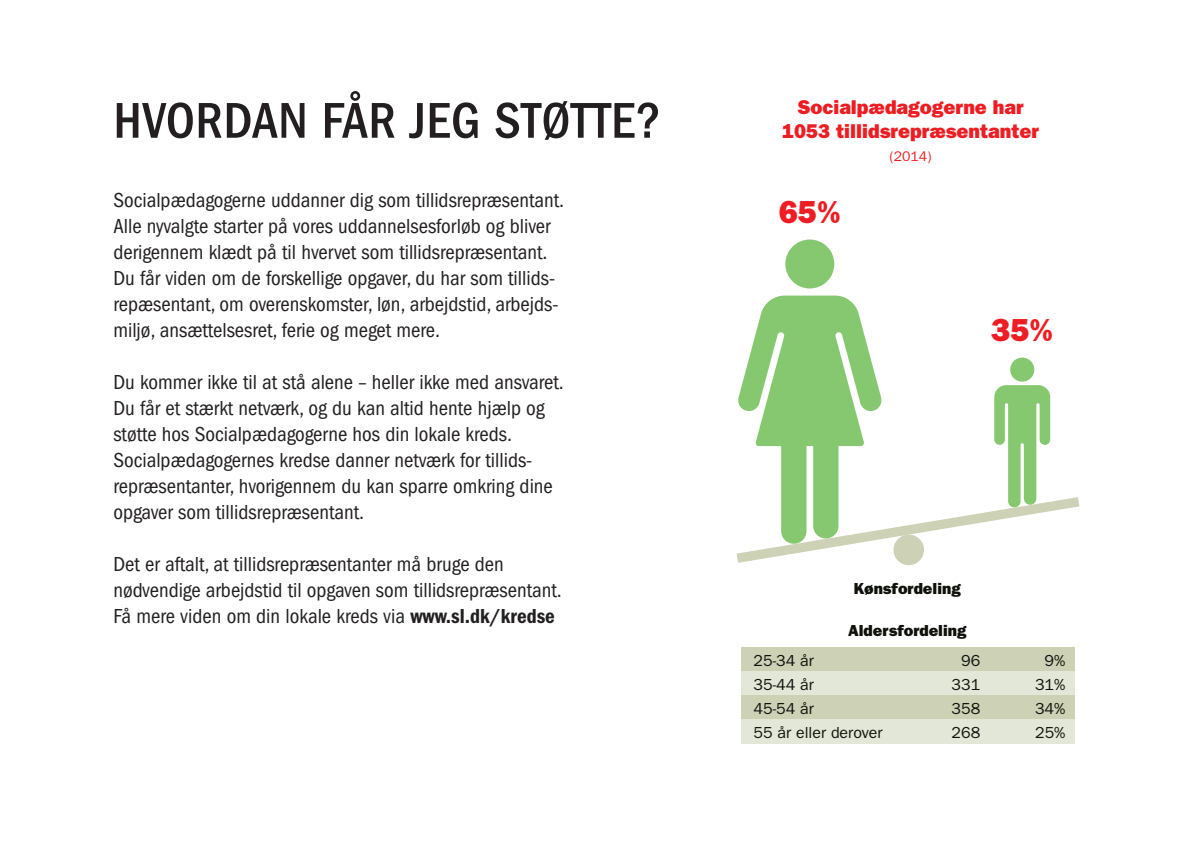
<style>
.page{position:relative;width:1191px;height:842px;background:#fff}
.page>*{position:absolute;margin:0;border:0;box-sizing:border-box;transform-origin:0 0}
.t1{font:500 condensed 52px "ITC Franklin Gothic Std";letter-spacing:.01em;color:#231f20}
.t2{font:32px "ITC Franklin Gothic Std Hvy";color:#ee1d23}
.t3{font:condensed 21px/26px "ITC Franklin Gothic Std";color:#231f20}
.t4{font:20px/24px "ITC Franklin Gothic Std Hvy";color:#ee1d23;text-align:center}
.t5{font:16px "ITC Franklin Gothic Std";color:#0f120a}
.t6{font:16px "ITC Franklin Gothic Std Hvy";color:#0f120a}
.t7{font:14px "ITC Franklin Gothic Std";color:#ee1d23}
.s1{font-family:"ITC Franklin Gothic Std Dm Cd";font-stretch:normal}
</style>
<div class="page">
<div style="left:741px;top:648px;width:334px;height:24px;background:#cdd2b7"></div>
<div style="left:741px;top:672px;width:334px;height:24px;background:#e3e7d8"></div>
<div style="left:741px;top:696px;width:334px;height:24px;background:#cdd2b7"></div>
<div style="left:741px;top:720px;width:334px;height:24px;background:#e3e7d8"></div>
<div style="left:893px;top:535px;width:31px;height:30px;background:#cdd2b7;border-radius:50%"></div>
<div style="left:785px;top:239px;width:49px;height:49px;background:#85c86f;border-radius:50%"></div>
<svg style="left:736px;top:296px;width:343px;height:267px"></svg>
<h1 class="t1" style="left:113px;top:91px;width:549px">HVORDAN FÅR JEG STØTTE?</h1>
<p class="t3" style="left:113px;top:187px;width:452px">Socialpædagogerne uddanner dig som tillidsrepræsentant.<br>Alle nyvalgte starter på vores uddannelsesforløb og bliver derigennem klædt på til hvervet som tillidsrepræsentant.<br>Du får viden om de forskellige opgaver, du har som tillids&shy;repæsentant, om overenskomster, løn, arbejdstid, arbejds&shy;miljø, ansættelsesret, ferie og meget mere.</p>
<p class="t3" style="left:113px;top:369px;width:452px">Du kommer ikke til at stå alene – heller ikke med ansvaret.<br>Du får et stærkt netværk, og du kan altid hente hjælp og støtte hos Socialpædagogerne hos din lokale kreds.<br>Socialpædagogernes kredse danner netværk for tillids&shy;repræsentanter, hvorigennem du kan sparre omkring dine opgaver som tillidsrepræsentant.</p>
<p class="t3" style="left:113px;top:551px;width:450px">Det er aftalt, at tillidsrepræsentanter må bruge den nødvendige arbejdstid til opgaven som tillidsrepræsentant.<br>Få mere viden om din lokale kreds via <span class="s1">www.sl.dk/kredse</span></p>
<p class="t4" style="left:782px;top:95px;width:258px">Socialpædagogerne har<br>1053 tillidsrepræsentanter</p>
<p class="t7" style="left:889px;top:148px;width:43px">(2014)</p>
<h2 class="t2" style="left:778px;top:193px;width:64px">65%</h2>
<h2 class="t2" style="left:991px;top:311px;width:64px">35%</h2>
<p class="t6" style="left:854px;top:579px;width:108px">Kønsfordeling</p>
<p class="t6" style="left:848px;top:621px;width:120px">Aldersfordeling</p>
<p class="t5" style="left:753px;top:651px;width:62px">25-34 år</p>
<p class="t5" style="left:961px;top:651px;width:21px">96</p>
<p class="t5" style="left:1044px;top:651px;width:22px">9%</p>
<p class="t5" style="left:753px;top:675px;width:62px">35-44 år</p>
<p class="t5" style="left:951px;top:675px;width:30px">331</p>
<p class="t5" style="left:1035px;top:675px;width:32px">31%</p>
<p class="t5" style="left:753px;top:699px;width:62px">45-54 år</p>
<p class="t5" style="left:951px;top:699px;width:30px">358</p>
<p class="t5" style="left:1035px;top:699px;width:32px">34%</p>
<p class="t5" style="left:753px;top:723px;width:131px">55 år eller derover</p>
<p class="t5" style="left:951px;top:723px;width:30px">268</p>
<p class="t5" style="left:1035px;top:723px;width:32px">25%</p>
</div>
